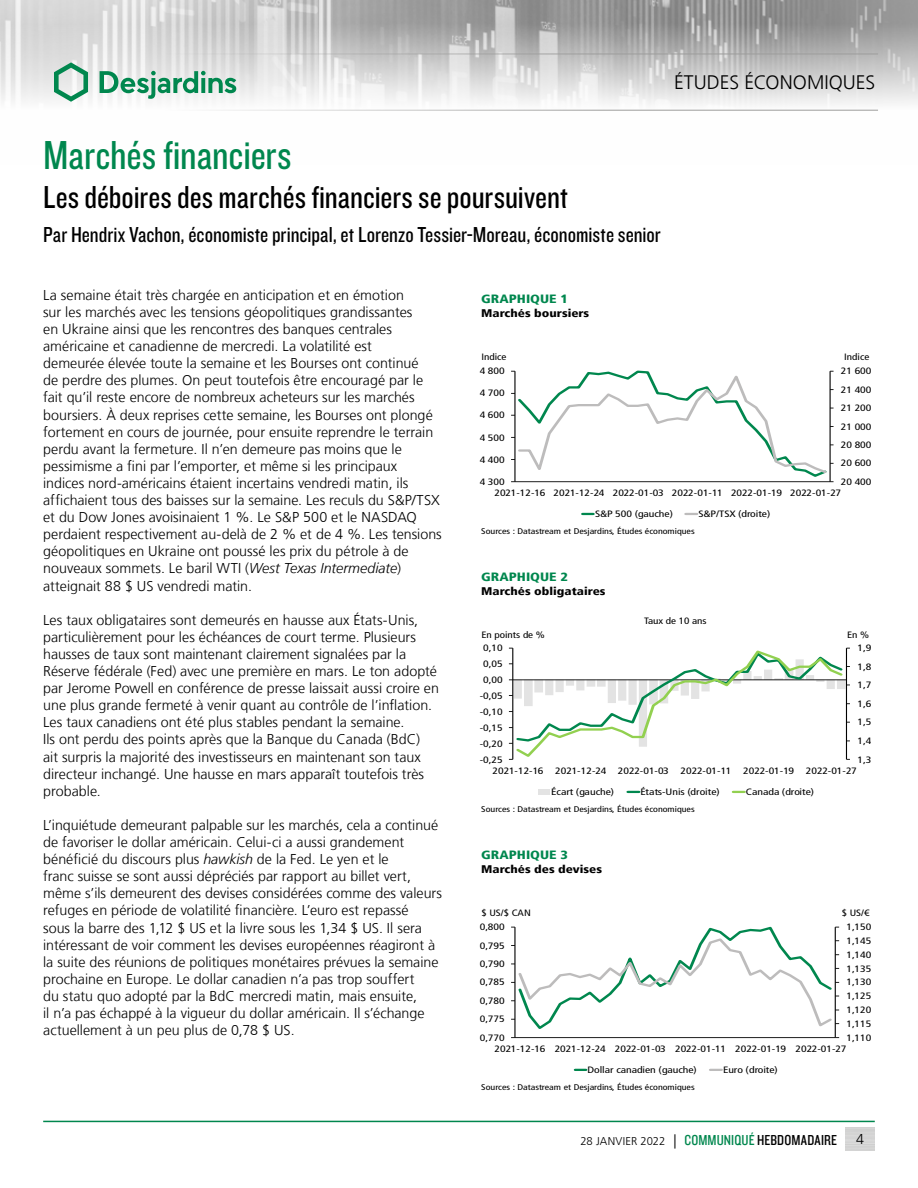
<style>
.page{position:relative;width:918px;height:1188px;background:#fff}
.page>*{position:absolute;margin:0;border:0;box-sizing:border-box;transform-origin:0 0}
.t1{font:42px "Knockout 29 Junior Ltweight";letter-spacing:-.005em;color:#00874e}
.t2{font:33px "Knockout 29 Junior Ltweight";color:#000}
.t3{font:22.5px "Knockout 29 Junior Ltweight";color:#000}
.t4{font:300 19.5px "Frutiger LT";color:#000}
.t5{font:300 14.25px/17.1px "Frutiger LT";color:#000}
.t6{font:900 condensed 12px "Frutiger LT";color:#00874e;scale:1.2 1}
.t7{font:300 11.25px "Frutiger LT";letter-spacing:.005em;color:#000}
.t8{font:900 condensed 11.1px "Frutiger LT";color:#000;scale:1.2 1}
.t9{font:condensed 9.3px "Frutiger LT";color:#000;scale:1.27 1}
.t10{font:condensed 9.15px "Frutiger LT";color:#000;scale:1.27 1}
.t11{font:condensed 9.15px "Frutiger LT";color:#000;scale:1.2 1}
.t12{font:condensed 8.25px "Frutiger LT";color:#000;scale:1.2 1}
.s1{font-style:italic}
.s2{font-size:14.25px}
.s3{font-family:"Knockout 29 Junior Ltweight";font-weight:400;font-size:15px;color:#00874e}
.s4{font-family:"Knockout 29 Junior Ltweight";font-weight:400;font-size:15px}
</style>
<div class="page">
<img style="left:0;top:0;width:918px;height:110px">
<hr style="left:0;top:54px;width:878px;height:1px;background:#9d9d9c">
<hr style="left:0;top:110px;width:878px;height:1px;background:#9d9d9c">
<svg style="left:54px;top:62px;width:34px;height:40px"></svg>
<svg style="left:100px;top:71px;width:136px;height:28px"></svg>
<hr style="left:43px;top:1121px;width:832px;height:1px;background:#00874e">
<svg style="left:511px;top:371px;width:323px;height:111px"></svg>
<svg style="left:583px;top:513px;width:10px;height:2px"></svg>
<svg style="left:686px;top:513px;width:11px;height:2px"></svg>
<svg style="left:509px;top:648px;width:341px;height:112px"></svg>
<div style="left:539px;top:789px;width:11px;height:5px;background:#e3e3e3"></div>
<svg style="left:628px;top:791px;width:11px;height:2px"></svg>
<svg style="left:733px;top:791px;width:11px;height:2px"></svg>
<hr style="left:835px;top:927px;width:1px;height:111px;background:#000">
<hr style="left:515px;top:927px;width:1px;height:111px;background:#000">
<hr style="left:515px;top:1037px;width:320px;height:1px;background:#000">
<svg style="left:511px;top:926px;width:328px;height:105px"></svg>
<svg style="left:575px;top:1069px;width:11px;height:2px"></svg>
<svg style="left:710px;top:1069px;width:12px;height:2px"></svg>
<h3 class="t4" style="left:674px;top:72px;width:203px">ÉTUDES ÉCONOMIQUES</h3>
<h1 class="t1" style="left:43px;top:128px;width:250px">Marchés financiers</h1>
<h2 class="t2" style="left:43px;top:176px;width:526px">Les déboires des marchés financiers se poursuivent</h2>
<h3 class="t3" style="left:43px;top:220px;width:619px">Par Hendrix Vachon, économiste principal, et Lorenzo Tessier-Moreau, économiste senior</h3>
<p class="t5" style="left:43px;top:287px;width:400px">La semaine était très chargée en anticipation et en émotion<br>sur les marchés avec les tensions géopolitiques grandissantes<br>en Ukraine ainsi que les rencontres des banques centrales américaine et canadienne de mercredi. La volatilité est<br>demeurée élevée toute la semaine et les Bourses ont continué<br>de perdre des plumes. On peut toutefois être encouragé par le fait qu’il reste encore de nombreux acheteurs sur les marchés boursiers. À deux reprises cette semaine, les Bourses ont plongé fortement en cours de journée, pour ensuite reprendre le terrain perdu avant la fermeture. Il n’en demeure pas moins que le pessimisme a fini par l’emporter, et même si les principaux indices nord‑américains étaient incertains vendredi matin, ils affichaient tous des baisses sur la semaine. Les reculs du S&amp;P/TSX et du Dow Jones avoisinaient 1 %. Le S&amp;P 500 et le NASDAQ perdaient respectivement au-delà de 2 % et de 4 %. Les tensions géopolitiques en Ukraine ont poussé les prix du pétrole à de nouveaux sommets. Le baril WTI (<span class="s1">West Texas Intermediate</span>) atteignait 88 $ US vendredi matin.</p>
<p class="t5" style="left:43px;top:612px;width:397px">Les taux obligataires sont demeurés en hausse aux États‑Unis, particulièrement pour les échéances de court terme. Plusieurs hausses de taux sont maintenant clairement signalées par la Réserve fédérale (Fed) avec une première en mars. Le ton adopté par Jerome Powell en conférence de presse laissait aussi croire en une plus grande fermeté à venir quant au contrôle de l’inflation.<br>Les taux canadiens ont été plus stables pendant la semaine.<br>Ils ont perdu des points après que la Banque du Canada (BdC)<br>ait surpris la majorité des investisseurs en maintenant son taux directeur inchangé. Une hausse en mars apparaît toutefois très probable.</p>
<p class="t5" style="left:43px;top:817px;width:400px">L’inquiétude demeurant palpable sur les marchés, cela a continué de favoriser le dollar américain. Celui-ci a aussi grandement bénéficié du discours plus <span class="s1">hawkish</span> de la Fed. Le yen et le<br>franc suisse se sont aussi dépréciés par rapport au billet vert, même s’ils demeurent des devises considérées comme des valeurs refuges en période de volatilité financière. L’euro est repassé<br>sous la barre des 1,12 $ US et la livre sous les 1,34 $ US. Il sera intéressant de voir comment les devises européennes réagiront à la suite des réunions de politiques monétaires prévues la semaine prochaine en Europe. Le dollar canadien n’a pas trop souffert<br>du statu quo adopté par la BdC mercredi matin, mais ensuite,<br>il n’a pas échappé à la vigueur du dollar américain. Il s’échange actuellement à un peu plus de 0,78 $ US.</p>
<p class="t6" style="left:481px;top:292px;width:74px">GRAPHIQUE 1</p>
<p class="t8" style="left:481px;top:306px;width:91px">Marchés boursiers</p>
<p class="t11" style="left:481px;top:352px;width:22px">Indice</p>
<p class="t11" style="left:844px;top:352px;width:22px">Indice</p>
<p class="t10" style="left:480px;top:366px;width:21px">4 800</p>
<p class="t10" style="left:480px;top:388px;width:21px">4 700</p>
<p class="t10" style="left:480px;top:410px;width:21px">4 600</p>
<p class="t10" style="left:480px;top:432px;width:21px">4 500</p>
<p class="t9" style="left:480px;top:454px;width:21px">4 400</p>
<p class="t10" style="left:480px;top:476px;width:21px">4 300</p>
<p class="t10" style="left:841px;top:366px;width:26px">21 600</p>
<p class="t10" style="left:841px;top:384px;width:26px">21 400</p>
<p class="t10" style="left:841px;top:403px;width:26px">21 200</p>
<p class="t10" style="left:841px;top:421px;width:26px">21 000</p>
<p class="t10" style="left:841px;top:439px;width:26px">20 800</p>
<p class="t10" style="left:841px;top:458px;width:26px">20 600</p>
<p class="t10" style="left:841px;top:476px;width:26px">20 400</p>
<p class="t10" style="left:494px;top:488px;width:275px">2021-12-16 2021-12-24 2022-01-03 2022-01-11 2022-01-19 2022-01-27</p>
<p class="t10" style="left:595px;top:509px;width:63px">S&amp;P 500 (gauche)</p>
<p class="t10" style="left:698px;top:509px;width:58px">S&amp;P/TSX (droite)</p>
<p class="t12" style="left:481px;top:526px;width:179px">Sources : Datastream et Desjardins, Études économiques</p>
<p class="t6" style="left:481px;top:570px;width:74px">GRAPHIQUE 2</p>
<p class="t8" style="left:481px;top:584px;width:105px">Marchés obligataires</p>
<p class="t11" style="left:644px;top:616px;width:54px">Taux de 10 ans</p>
<p class="t11" style="left:481px;top:630px;width:54px">En points de %</p>
<p class="t11" style="left:847px;top:630px;width:20px">En %</p>
<p class="t10" style="left:483px;top:643px;width:17px">0,10</p>
<p class="t10" style="left:857px;top:643px;width:12px">1,9</p>
<p class="t10" style="left:483px;top:658px;width:17px">0,05</p>
<p class="t10" style="left:857px;top:661px;width:12px">1,8</p>
<p class="t10" style="left:483px;top:674px;width:17px">0,00</p>
<p class="t9" style="left:857px;top:680px;width:12px">1,7</p>
<p class="t10" style="left:480px;top:690px;width:20px">-0,05</p>
<p class="t9" style="left:480px;top:706px;width:20px">-0,10</p>
<p class="t10" style="left:857px;top:698px;width:12px">1,6</p>
<p class="t10" style="left:480px;top:722px;width:20px">-0,15</p>
<p class="t10" style="left:857px;top:717px;width:12px">1,5</p>
<p class="t10" style="left:480px;top:738px;width:20px">-0,20</p>
<p class="t10" style="left:857px;top:735px;width:12px">1,4</p>
<p class="t10" style="left:480px;top:754px;width:20px">-0,25</p>
<p class="t10" style="left:857px;top:754px;width:12px">1,3</p>
<p class="t10" style="left:493px;top:765px;width:42px">2021-12-16</p>
<p class="t10" style="left:555px;top:765px;width:42px">2021-12-24</p>
<p class="t10" style="left:618px;top:765px;width:42px">2022-01-03</p>
<p class="t10" style="left:681px;top:765px;width:42px">2022-01-11</p>
<p class="t10" style="left:743px;top:765px;width:42px">2022-01-19</p>
<p class="t10" style="left:806px;top:765px;width:42px">2022-01-27</p>
<p class="t10" style="left:551px;top:787px;width:51px">Écart (gauche)</p>
<p class="t10" style="left:640px;top:787px;width:64px">États-Unis (droite)</p>
<p class="t10" style="left:746px;top:787px;width:55px">Canada (droite)</p>
<p class="t12" style="left:481px;top:804px;width:179px">Sources : Datastream et Desjardins, Études économiques</p>
<p class="t6" style="left:481px;top:848px;width:74px">GRAPHIQUE 3</p>
<p class="t8" style="left:481px;top:862px;width:102px">Marchés des devises</p>
<p class="t11" style="left:481px;top:908px;width:43px">$ US/$ CAN</p>
<p class="t11" style="left:842px;top:908px;width:25px">$ US/€</p>
<p class="t10" style="left:480px;top:922px;width:21px">0,800</p>
<p class="t10" style="left:846px;top:922px;width:21px">1,150</p>
<p class="t10" style="left:480px;top:940px;width:21px">0,795</p>
<p class="t10" style="left:480px;top:958px;width:21px">0,790</p>
<p class="t10" style="left:846px;top:935px;width:21px">1,145</p>
<p class="t10" style="left:846px;top:949px;width:21px">1,140</p>
<p class="t10" style="left:846px;top:963px;width:21px">1,135</p>
<p class="t10" style="left:480px;top:977px;width:21px">0,785</p>
<p class="t10" style="left:846px;top:977px;width:21px">1,130</p>
<p class="t10" style="left:480px;top:995px;width:21px">0,780</p>
<p class="t10" style="left:480px;top:1014px;width:21px">0,775</p>
<p class="t9" style="left:846px;top:991px;width:21px">1,125</p>
<p class="t10" style="left:846px;top:1005px;width:21px">1,120</p>
<p class="t10" style="left:846px;top:1018px;width:21px">1,115</p>
<p class="t10" style="left:480px;top:1032px;width:21px">0,770</p>
<p class="t10" style="left:846px;top:1032px;width:21px">1,110</p>
<p class="t10" style="left:495px;top:1044px;width:279px">2021-12-16 2021-12-24 2022-01-03 2022-01-11 2022-01-19 2022-01-27</p>
<p class="t10" style="left:588px;top:1065px;width:88px">Dollar canadien (gauche)</p>
<p class="t10" style="left:723px;top:1065px;width:45px">Euro (droite)</p>
<p class="t12" style="left:481px;top:1082px;width:179px">Sources : Datastream et Desjardins, Études économiques</p>
<p class="t7" style="left:580px;top:1135px;width:258px">28 JANVIER 2022 <span class="s2">|</span> <span class="s3">COMMUNIQUÉ</span> <span class="s4">HEBDOMADAIRE</span></p>
<p class="t5" style="left:856px;top:1131px;width:9px">4</p>
</div>
